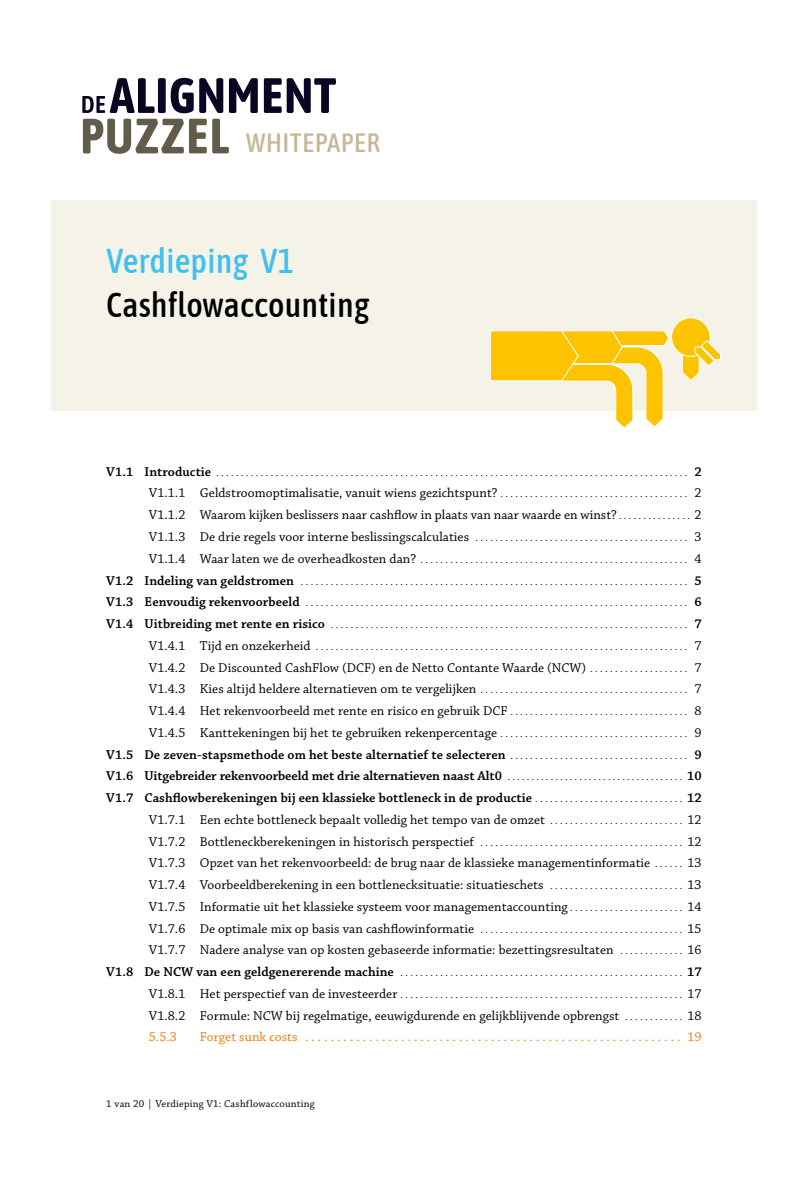
<style>
.page{position:relative;width:808px;height:1191px;background:#fff}
.page>*{position:absolute;margin:0;border:0;box-sizing:border-box;transform-origin:0 0}
.t1{font:500 34.5px "Asap Condensed";color:#000}
.t2{font:500 34.5px "Asap Condensed";color:#41c0f0}
.t3{font:500 26.4px "Asap Condensed";letter-spacing:.02em;color:#c5b898}
.t4{font:13.5px/21.8px "Chaparral Pro";letter-spacing:.005em;color:#000;text-align:justify}
.t5{font:13.5px "Chaparral Pro";letter-spacing:.005em;color:#ef7d00}
.t6{font:10.5px/21.8px "Chaparral Pro";letter-spacing:.02em;color:#000;text-align:right}
.s1{font-weight:600;font-size:13.5px}
.s2{font-size:10.5px}
.s3{font-size:13.5px}
.s4{font-weight:600}
.s5{color:#ef7d00}
</style>
<div class="page">
<div style="left:51px;top:200px;width:706px;height:210px;background:#f5f3e8"></div>
<svg style="left:82px;top:78px;width:254px;height:35px"></svg>
<svg style="left:83px;top:119px;width:146px;height:35px"></svg>
<div style="left:671px;top:318px;width:39px;height:38px;background:#fdc300;border-radius:50%"></div>
<div style="left:671px;top:317px;width:39px;height:40px;border:1px solid #fff;border-radius:50%"></div>
<svg style="left:681px;top:340px;width:40px;height:41px"></svg>
<svg style="left:490px;top:331px;width:180px;height:97px"></svg>
<h2 class="t3" style="left:246px;top:124px;width:136px">WHITEPAPER</h2>
<h1 class="t2" style="left:106px;top:237px;width:189px">Verdieping V1</h1>
<h1 class="t1" style="left:106px;top:281px;width:265px">Cashflowaccounting</h1>
<p class="t6" style="left:106px;top:462px;width:597px"><span class="s1">V1.1 Introductie</span> . . . . . . . . . . . . . . . . . . . . . . . . . . . . . . . . . . . . . . . . . . . . . . . . . . . . . . . . . . . . . . . . . . . . . . . . . . . . . . . . . . . . . . . . . . . . . . . <span class="s1">2</span></p>
<p class="t4" style="left:149px;top:483px;width:554px">V1.1.1 Geldstroomoptimalisatie, vanuit wiens gezichtspunt? <span class="s2">. . . . . . . . . . . . . . . . . . . . . . . . . . . . . . . . . . . . . .</span> 2<br>V1.1.2 Waarom kijken beslissers naar cashflow in plaats van naar waarde en winst? <span class="s2">. . . . . . . . . . . . . . .</span> 2<br>V1.1.3 De drie regels voor interne beslissingscalculaties <span class="s2">. . . . . . . . . . . . . . . . . . . . . . . . . . . . . . . . . . . . . . . . . . .</span> 3</p>
<p class="t6" style="left:106px;top:549px;width:597px"><span class="s3">V1.1.4 Waar laten we de overheadkosten dan?</span> . . . . . . . . . . . . . . . . . . . . . . . . . . . . . . . . . . . . . . . . . . . . . . . . . . . . . . <span class="s3">4<br></span><span class="s1">V1.2 Indeling van geldstromen</span> . . . . . . . . . . . . . . . . . . . . . . . . . . . . . . . . . . . . . . . . . . . . . . . . . . . . . . . . . . . . . . . . . . . . . . . . . . . . . . <span class="s1">5<br>V1.3 Eenvoudig rekenvoorbeeld</span> . . . . . . . . . . . . . . . . . . . . . . . . . . . . . . . . . . . . . . . . . . . . . . . . . . . . . . . . . . . . . . . . . . . . . . . . . . . . . <span class="s1">6<br>V1.4 Uitbreiding met rente en risico</span> . . . . . . . . . . . . . . . . . . . . . . . . . . . . . . . . . . . . . . . . . . . . . . . . . . . . . . . . . . . . . . . . . . . . . . . . <span class="s1">7<br></span><span class="s3">V1.4.1 Tijd en onzekerheid</span> . . . . . . . . . . . . . . . . . . . . . . . . . . . . . . . . . . . . . . . . . . . . . . . . . . . . . . . . . . . . . . . . . . . . . . . . . . . <span class="s3">7</span></p>
<p class="t4" style="left:106px;top:657px;width:597px;text-align:right">V1.4.2 De Discounted CashFlow (DCF) en de Netto Contante Waarde (NCW) <span class="s2">. . . . . . . . . . . . . . . . . . . .</span> 7<br>V1.4.3 Kies altijd heldere alternatieven om te vergelijken <span class="s2">. . . . . . . . . . . . . . . . . . . . . . . . . . . . . . . . . . . . . . . . . .</span> 7<br>V1.4.4 Het rekenvoorbeeld met rente en risico en gebruik DCF <span class="s2">. . . . . . . . . . . . . . . . . . . . . . . . . . . . . . . . . . . .</span> 8<br>V1.4.5 Kanttekeningen bij het te gebruiken rekenpercentage <span class="s2">. . . . . . . . . . . . . . . . . . . . . . . . . . . . . . . . . . . . . .</span> 9<br><span class="s4">V1.5 De zeven-stapsmethode om het beste alternatief te selecteren</span> <span class="s2">. . . . . . . . . . . . . . . . . . . . . . . . . . . . . . . . . . . .</span> <span class="s4">9<br>V1.6 Uitgebreider rekenvoorbeeld met drie alternatieven naast Alt0</span> <span class="s2">. . . . . . . . . . . . . . . . . . . . . . . . . . . . . . . . . . . . .</span> <span class="s4">10<br>V1.7 Cashflowberekeningen bij een klassieke bottleneck in de productie</span> <span class="s2">. . . . . . . . . . . . . . . . . . . . . . . . . . . . .</span> <span class="s4">12<br></span>V1.7.1 Een echte bottleneck bepaalt volledig het tempo van de omzet <span class="s2">. . . . . . . . . . . . . . . . . . . . . . . . . . .</span> 12<br>V1.7.2 Bottleneckberekeningen in historisch perspectief <span class="s2">. . . . . . . . . . . . . . . . . . . . . . . . . . . . . . . . . . . . . . . . .</span> 12<br>V1.7.3 Opzet van het rekenvoorbeeld: de brug naar de klassieke managementinformatie <span class="s2">. . . . . .</span> 13<br>V1.7.4 Voorbeeldberekening in een bottlenecksituatie: situatieschets <span class="s2">. . . . . . . . . . . . . . . . . . . . . . . . . . .</span> 13<br>V1.7.5 Informatie uit het klassieke systeem voor managementaccounting <span class="s2">. . . . . . . . . . . . . . . . . . . . . . .</span> 14<br>V1.7.6 De optimale mix op basis van cashflowinformatie <span class="s2">. . . . . . . . . . . . . . . . . . . . . . . . . . . . . . . . . . . . . . . . .</span> 15<br>V1.7.7 Nadere analyse van op kosten gebaseerde informatie: bezettingsresultaten <span class="s2">. . . . . . . . . . . . .</span> 16</p>
<p class="t6" style="left:106px;top:962px;width:597px"><span class="s1">V1.8 De NCW van een geldgenererende machine</span> . . . . . . . . . . . . . . . . . . . . . . . . . . . . . . . . . . . . . . . . . . . . . . . . . . . . . . . . <span class="s1">17<br></span><span class="s3">V1.8.1 Het perspectief van de investeerder</span> . . . . . . . . . . . . . . . . . . . . . . . . . . . . . . . . . . . . . . . . . . . . . . . . . . . . . . . . . <span class="s3">17</span></p>
<p class="t4" style="left:149px;top:1005px;width:554px">V1.8.2 Formule: NCW bij regelmatige, eeuwigdurende en gelijkblijvende opbrengst <span class="s2">. . . . . . . . . . . .</span> 18<br><span class="s5">5.5.3</span></p>
<p class="t5" style="left:200px;top:1029px;width:503px">Forget sunk costs . . . . . . . . . . . . . . . . . . . . . . . . . . . . . . . . . . . . . . . . . . . . . . . . . . . . . . . . . . . 19</p>
<p class="t6" style="left:106px;top:1093px;width:210px">1 van 20 | Verdieping V1: Cashflowaccounting</p>
</div>
